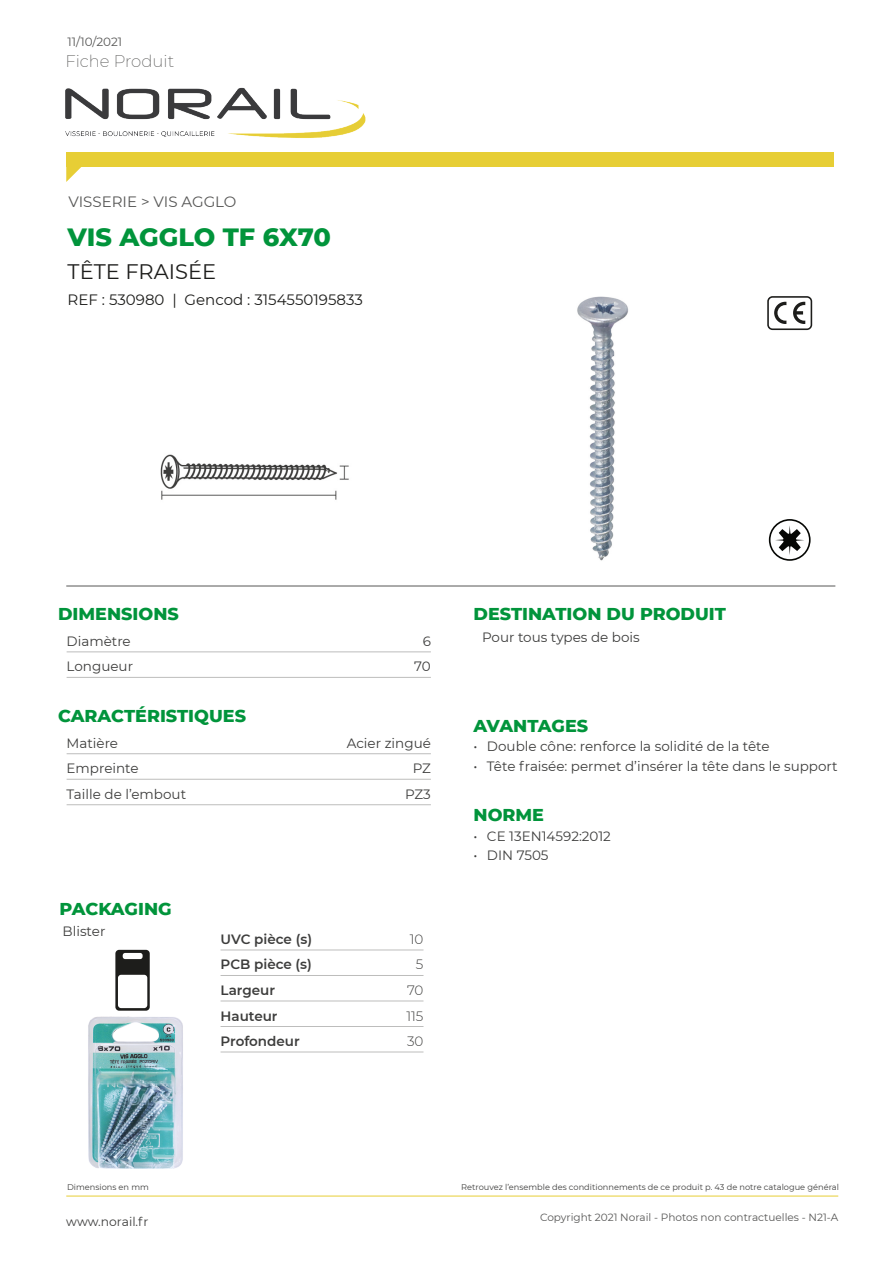
<style>
.page{position:relative;width:893px;height:1263px;background:#fff}
.page>*{position:absolute;margin:0;border:0;box-sizing:border-box;transform-origin:0 0}
.t1{font:800 25.5px "Montserrat";letter-spacing:-.005em;color:#01943b}
.t2{font:21px "Montserrat";color:#1d1d1b}
.t3{font:800 17.55px "Montserrat";color:#01943b}
.t4{font:200 16.5px "Montserrat";color:#575756}
.t5{font:15px "Montserrat";color:#1d1d1b}
.t6{font:15px "Montserrat";color:#575756}
.t7{font:13.5px "Montserrat";color:#3d3d3c}
.t8{font:600 13.5px "Montserrat";color:#3d3d3c}
.t9{font:300 13.5px "Montserrat";color:#3d3d3c}
.t10{font:12.3px "Montserrat";color:#3d3d3c}
.t11{font:12px "Montserrat";color:#575756}
.t12{font:10.5px "Montserrat";color:#575756}
.t13{font:8.25px "Montserrat";color:#3d3d3c}
</style>
<div class="page">
<div style="left:66px;top:152px;width:767px;height:15px;background:#e7ce35"></div>
<svg style="left:66px;top:167px;width:15px;height:15px"></svg>
<img style="left:65px;top:87px;width:301px;height:51px">
<hr style="left:66px;top:586px;width:769px;height:1px;background:#575756">
<hr style="left:66px;top:1196px;width:772px;height:1px;background:#e7ce35">
<hr style="left:67px;top:651px;width:364px;height:1px;background:#bdbdbc">
<hr style="left:67px;top:677px;width:364px;height:1px;background:#bdbdbc">
<hr style="left:67px;top:753px;width:364px;height:1px;background:#bdbdbc">
<hr style="left:67px;top:779px;width:364px;height:1px;background:#bdbdbc">
<hr style="left:67px;top:804px;width:364px;height:1px;background:#bdbdbc">
<hr style="left:221px;top:949px;width:202px;height:1px;background:#bdbdbc">
<hr style="left:221px;top:975px;width:202px;height:1px;background:#bdbdbc">
<hr style="left:221px;top:1000px;width:202px;height:1px;background:#bdbdbc">
<hr style="left:221px;top:1026px;width:202px;height:1px;background:#bdbdbc">
<hr style="left:221px;top:1051px;width:202px;height:1px;background:#bdbdbc">
<svg style="left:115px;top:950px;width:35px;height:61px"></svg>
<img style="left:577px;top:296px;width:52px;height:265px">
<svg style="left:769px;top:519px;width:42px;height:42px"></svg>
<svg style="left:767px;top:296px;width:45px;height:34px"></svg>
<img style="left:160px;top:454px;width:189px;height:46px">
<img style="left:88px;top:1017px;width:95px;height:152px">
<p class="t11" style="left:67px;top:33px;width:56px">11/10/2021</p>
<p class="t4" style="left:65px;top:50px;width:110px">Fiche Produit</p>
<p class="t6" style="left:68px;top:192px;width:170px">VISSERIE &gt; VIS AGGLO</p>
<p class="t1" style="left:68px;top:219px;width:265px">VIS AGGLO TF 6X70</p>
<p class="t2" style="left:68px;top:257px;width:150px">TÊTE FRAISÉE</p>
<p class="t5" style="left:68px;top:289px;width:297px">REF : 530980 | Gencod : 3154550195833</p>
<p class="t3" style="left:58px;top:601px;width:122px">DIMENSIONS</p>
<p class="t7" style="left:67px;top:632px;width:66px">Diamètre</p>
<p class="t7" style="left:423px;top:632px;width:10px">6</p>
<p class="t7" style="left:67px;top:657px;width:68px">Longueur</p>
<p class="t7" style="left:414px;top:657px;width:18px">70</p>
<p class="t3" style="left:58px;top:703px;width:189px">CARACTÉRISTIQUES</p>
<p class="t7" style="left:67px;top:734px;width:53px">Matière</p>
<p class="t7" style="left:347px;top:734px;width:86px">Acier zingué</p>
<p class="t7" style="left:67px;top:759px;width:74px">Empreinte</p>
<p class="t7" style="left:413px;top:759px;width:20px">PZ</p>
<p class="t7" style="left:67px;top:785px;width:121px">Taille de l’embout</p>
<p class="t7" style="left:405px;top:785px;width:27px">PZ3</p>
<p class="t3" style="left:60px;top:896px;width:114px">PACKAGING</p>
<p class="t7" style="left:63px;top:922px;width:44px">Blister</p>
<p class="t8" style="left:221px;top:930px;width:93px">UVC pièce (s)</p>
<p class="t9" style="left:410px;top:930px;width:15px">10</p>
<p class="t8" style="left:221px;top:955px;width:93px">PCB pièce (s)</p>
<p class="t9" style="left:416px;top:955px;width:9px">5</p>
<p class="t8" style="left:221px;top:981px;width:56px">Largeur</p>
<p class="t9" style="left:407px;top:981px;width:18px">70</p>
<p class="t8" style="left:221px;top:1006px;width:59px">Hauteur</p>
<p class="t9" style="left:406px;top:1006px;width:19px">115</p>
<p class="t8" style="left:221px;top:1032px;width:81px">Profondeur</p>
<p class="t9" style="left:407px;top:1032px;width:18px">30</p>
<p class="t3" style="left:474px;top:601px;width:254px">DESTINATION DU PRODUIT</p>
<p class="t7" style="left:482px;top:628px;width:159px">Pour tous types de bois</p>
<p class="t3" style="left:474px;top:712px;width:116px">AVANTAGES</p>
<p class="t7" style="left:474px;top:737px;width:298px">• Double cône: renforce la solidité de la tête</p>
<p class="t7" style="left:474px;top:756px;width:366px">• Tête fraisée: permet d’insérer la tête dans le support</p>
<p class="t3" style="left:474px;top:802px;width:72px">NORME</p>
<p class="t7" style="left:474px;top:827px;width:139px">• CE 13EN14592:2012</p>
<p class="t7" style="left:474px;top:846px;width:77px">• DIN 7505</p>
<p class="t13" style="left:67px;top:1182px;width:83px">Dimensions en mm</p>
<p class="t13" style="left:461px;top:1182px;width:379px">Retrouvez l’ensemble des conditionnements de ce produit p. 43 de notre catalogue général</p>
<p class="t10" style="left:66px;top:1213px;width:84px">www.norail.fr</p>
<p class="t12" style="left:540px;top:1209px;width:300px">Copyright 2021 Norail - Photos non contractuelles - N21-A</p>
</div>
